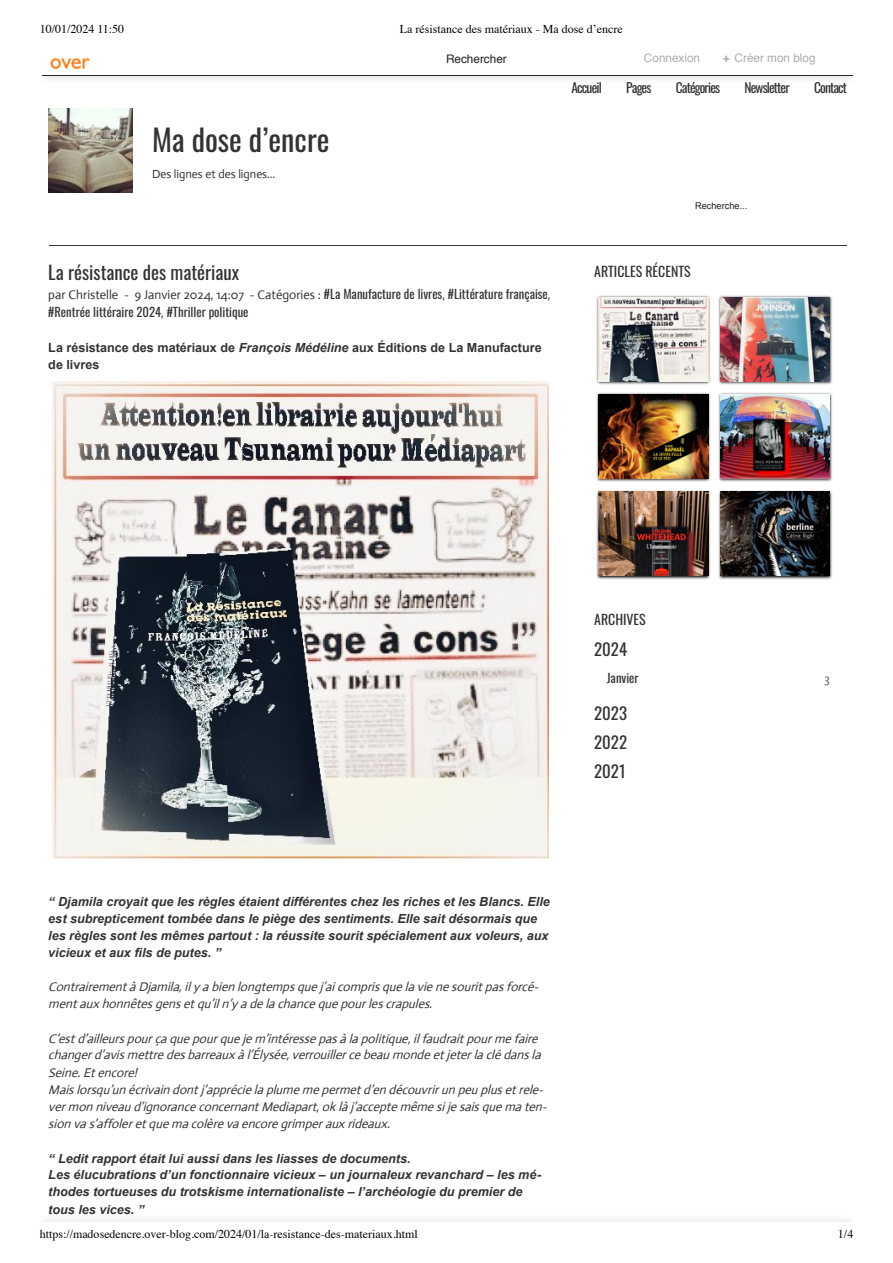
<style>
.page{position:relative;width:893px;height:1263px;background:#fff}
.page>*{position:absolute;margin:0;border:0;box-sizing:border-box;transform-origin:0 0}
.t1{font:30.15px "Oswald";color:#333}
.t2{font:18.9px "Oswald";color:#333}
.t3{font:16.8px "Oswald";color:#333}
.t4{font:13.8px "Oswald";color:#333}
.t5{font:13.5px "Oswald";letter-spacing:-.065em;color:#333}
.t6{font:italic 12.6px/17.1px "Actor";color:#333}
.t7{font:italic 700 12.6px/17.1px "Arial";color:#333}
.t8{font:12.6px "Actor";color:#333}
.t9{font:700 12.6px/16.8px "Arial";color:#333}
.t10{font:12.6px "Oswald";color:#333}
.t11{font:12.6px "Actor";color:#5e5e5e}
.t12{font:12px "Times";color:#000}
.t13{font:11.7px "Actor";color:#333}
.t14{font:11.7px "Helvetica";color:#ababab}
.t15{font:11.7px "Helvetica";color:#202020}
.t16{font:9.3px "Arial";color:#202020}
.s1{font-weight:700}
.s2{font-family:"Oswald"}
.s3{font-style:italic}
</style>
<div class="page">
<img style="left:49px;top:108px;width:84px;height:84px">
<hr style="left:49px;top:245px;width:797px;height:1px;background:#353638">
<img style="left:53px;top:381px;width:495px;height:478px">
<svg style="left:596px;top:295px;width:114px;height:90px"></svg>
<img style="left:599px;top:297px;width:109px;height:84px">
<svg style="left:718px;top:295px;width:115px;height:90px"></svg>
<img style="left:720px;top:297px;width:109px;height:84px">
<svg style="left:596px;top:392px;width:115px;height:90px"></svg>
<img style="left:599px;top:395px;width:109px;height:83px">
<svg style="left:718px;top:392px;width:115px;height:90px"></svg>
<img style="left:720px;top:395px;width:109px;height:83px">
<svg style="left:596px;top:490px;width:114px;height:90px"></svg>
<img style="left:599px;top:492px;width:109px;height:84px">
<svg style="left:718px;top:490px;width:115px;height:90px"></svg>
<img style="left:720px;top:492px;width:109px;height:84px">
<div style="left:42px;top:42px;width:810px;height:45px;background:#000;opacity:.2"></div>
<div style="left:42px;top:42px;width:810px;height:34px;background:#fff"></div>
<hr style="left:42px;top:75px;width:810px;height:1px;background:#262626">
<img style="left:50px;top:57px;width:41px;height:13px">
<p class="t12" style="left:40px;top:24px;width:86px">10/01/2024 11:50</p>
<p class="t12" style="left:400px;top:24px;width:224px">La résistance des matériaux - Ma dose d’encre</p>
<p class="t15" style="left:446px;top:54px;width:62px">Rechercher</p>
<p class="t14" style="left:644px;top:53px;width:58px">Connexion</p>
<p class="t14" style="left:722px;top:53px;width:94px"><span class="s1">+</span> Créer mon blog</p>
<p class="t1" style="left:152px;top:116px;width:179px">Ma dose d’encre</p>
<p class="t13" style="left:152px;top:167px;width:124px">Des lignes et des lignes...</p>
<h1 class="t2" style="left:48px;top:257px;width:192px">La résistance des matériaux</h1>
<p class="t10" style="left:48px;top:302px;width:202px">#Rentrée littéraire 2024 #Thriller politique</p>
<p class="t8" style="left:48px;top:287px;width:503px">par Christelle - 9 Janvier 2024, 14:07 - Catégories : <span class="s2">#La Manufacture de livres #Littérature française</span>,</p>
<p class="t8" style="left:442px;top:287px;width:4px">,</p>
<p class="t8" style="left:161px;top:305px;width:4px">,</p>
<p class="t9" style="left:48px;top:339px;width:495px">La résistance des matériaux de <span class="s3">François Médéline</span> aux Éditions de La Manufacture de livres</p>
<p class="t5" style="left:571px;top:77px;width:32px">Accueil</p>
<p class="t5" style="left:626px;top:77px;width:27px">Pages</p>
<p class="t5" style="left:675px;top:77px;width:46px">Catégories</p>
<p class="t5" style="left:744px;top:77px;width:47px">Newsletter</p>
<p class="t5" style="left:814px;top:77px;width:34px">Contact</p>
<p class="t16" style="left:695px;top:201px;width:54px">Recherche...</p>
<p class="t4" style="left:594px;top:261px;width:98px">ARTICLES RÉCENTS</p>
<p class="t4" style="left:594px;top:608px;width:53px">ARCHIVES</p>
<p class="t3" style="left:594px;top:636px;width:34px">2024</p>
<p class="t10" style="left:606px;top:668px;width:33px">Janvier</p>
<p class="t3" style="left:594px;top:700px;width:34px">2023</p>
<p class="t3" style="left:594px;top:729px;width:34px">2022</p>
<p class="t3" style="left:594px;top:758px;width:33px">2021</p>
<p class="t7" style="left:48px;top:893px;width:503px">“ Djamila croyait que les règles étaient différentes chez les riches et les Blancs. Elle est subrepticement tombée dans le piège des sentiments. Elle sait désormais que les règles sont les mêmes partout : la réussite sourit spécialement aux voleurs, aux vicieux et aux fils de putes. ”</p>
<p class="t6" style="left:48px;top:979px;width:495px">Contrairement à Djamila, il y a bien longtemps que j ’ai compris que la vie ne sourit pas forcé&shy;ment aux honnêtes gens et qu’il n’y a de la chance que pour les crapules.</p>
<p class="t6" style="left:48px;top:1030px;width:503px">C’est d’ailleurs pour ça que pour que je m’intéresse pas à la politique, il faudrait pour me faire changer d’avis mettre des barreaux à l’Élysée, verrouiller ce beau monde et jeter la clé dans la Seine. Et encore!<br>Mais lorsqu’un écrivain dont j ’apprécie la plume me permet d’en découvrir un peu plus et rele&shy;ver mon niveau d’ignorance concernant Mediapart, ok là j ’accepte même si je sais que ma ten&shy;sion va s’affoler et que ma colère va encore grimper aux rideaux.</p>
<p class="t7" style="left:48px;top:1150px;width:364px">“ Ledit rapport était lui aussi dans les liasses de documents.</p>
<p class="t7" style="left:48px;top:1166px;width:494px">Les élucubrations d’un fonctionnaire vicieux – un journaleux revanchard – les mé&shy;thodes tortueuses du trotskisme internationaliste – l’archéologie du premier de tous les vices. ”</p>
<p class="t11" style="left:824px;top:671px;width:7px">3</p>
<p class="t12" style="left:40px;top:1228px;width:379px">https://madosedencre.over-blog.com/2024/01/la-resistance-des-materiaux.html</p>
<p class="t12" style="left:837px;top:1228px;width:17px">1/4</p>
</div>
